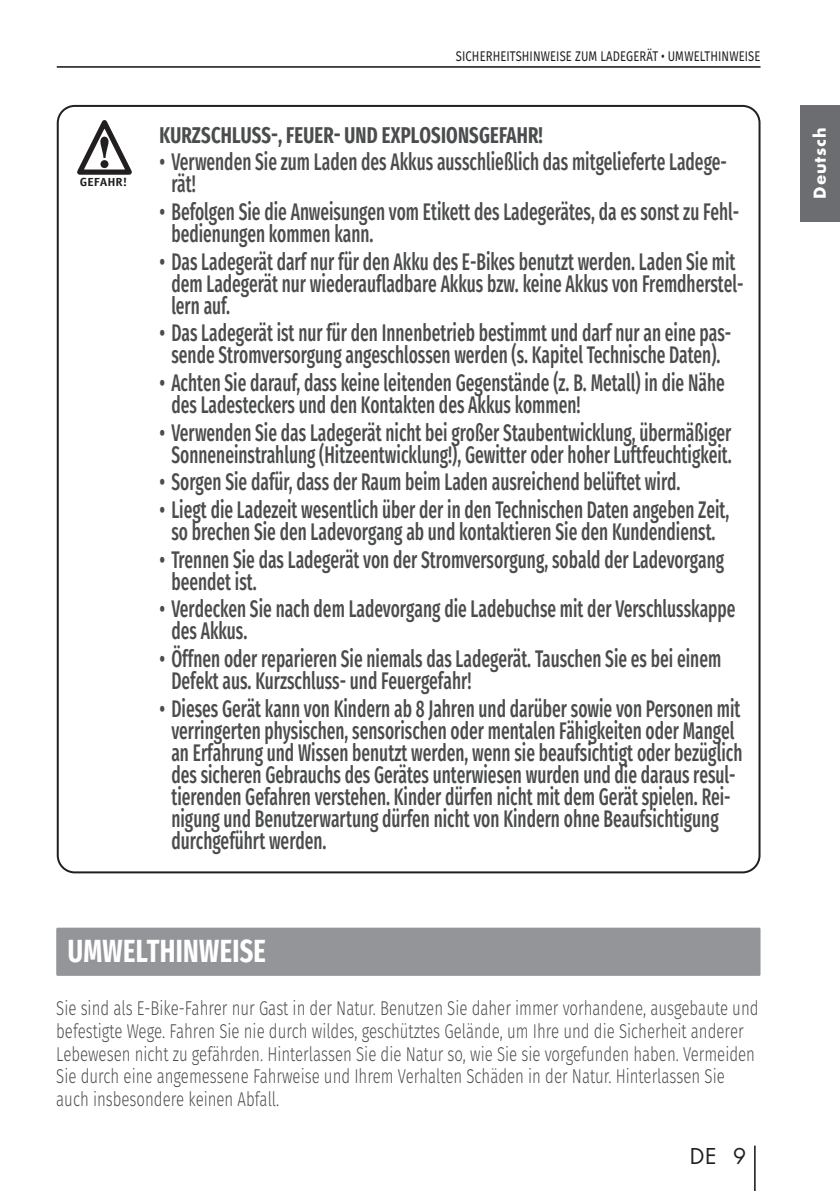
<style>
.page{position:relative;width:840px;height:1191px;background:#fff}
.page>*{position:absolute;margin:0;border:0;box-sizing:border-box;transform-origin:0 0}
.N_Überschrift__H1{font:700 32px "Fira Sans Condensed";letter-spacing:.01em;color:#fff;scale:.85 1}
.N_Warnhinweise_Text{font:500 24px/22px "Fira Sans Condensed";color:#4b4c4d;scale:.75 1}
.t1{font:24px "Futura TOT Boo";color:#231f20}
.N_Warnhinweise_Übers{font:700 22.8px "Fira Sans Condensed";letter-spacing:.01em;color:#4b4c4d;scale:.84 1}
.N_Text{font:300 20px/22.6px "Fira Sans";color:#4b4c4d;scale:.75 1}
.t2{font:700 18px "Futura TOT";letter-spacing:.05em;color:#fff}
.N_Kolumne_RE{font:14px "Fira Sans";letter-spacing:.01em;color:#231f20;scale:.8 1}
.t3{font:700 11.8px "Officina Sans Std";color:#231f20;scale:1.11 1}
</style>
<div class="page">
<hr style="left:57px;top:66px;width:703px;height:2px;background:#231f20">
<hr style="left:753px;top:1145px;width:2px;height:46px;background:#231f20">
<div style="left:799px;top:105px;width:40px;height:116px;background:#6c6d70"></div>
<svg style="left:77px;top:120px;width:55px;height:55px"></svg>
<div style="left:56px;top:927px;width:704px;height:48px;background:#939598"></div>
<p class="t3" style="left:80px;top:175px;width:44px">GEFAHR!</p>
<p class="N_Kolumne_RE" style="left:455px;top:46px;width:382px">SICHERHEITSHINWEISE ZUM LADEGERÄT • UMWELTHINWEISE</p>
<p class="N_Warnhinweise_Übers" style="left:159px;top:114px;width:457px">KURZSCHLUSS-, FEUER- UND EXPLOSIONSGEFAHR!</p>
<p class="N_Warnhinweise_Text" style="left:171px;top:148px;width:741px;text-indent:-12px">• Verwenden Sie zum Laden des Akkus ausschließlich das mitgelieferte Ladege&shy;rät!</p>
<p class="N_Warnhinweise_Text" style="left:171px;top:198px;width:758px;text-indent:-12px">• Befolgen Sie die Anweisungen vom Etikett des Ladegerätes, da es sonst zu Fehl&shy;bedienungen kommen kann.</p>
<p class="N_Warnhinweise_Text" style="left:171px;top:248px;width:763px;text-indent:-12px">• Das Ladegerät darf nur für den Akku des E-Bikes benutzt werden. Laden Sie mit dem Ladegerät nur wiederaufladbare Akkus bzw. keine Akkus von Fremdherstel&shy;lern auf.</p>
<p class="N_Warnhinweise_Text" style="left:159px;top:319px;width:763px;text-align:center">• Das Ladegerät ist nur für den Innenbetrieb bestimmt und darf nur an eine pas&shy;sende Stromversorgung angeschlossen werden (s. Kapitel Technische Daten).</p>
<p class="N_Warnhinweise_Text" style="left:171px;top:369px;width:739px;text-indent:-12px">• Achten Sie darauf, dass keine leitenden Gegenstände (z. B. Metall) in die Nähe des Ladesteckers und den Kontakten des Akkus kommen!</p>
<p class="N_Warnhinweise_Text" style="left:159px;top:419px;width:764px;text-align:center">• Verwenden Sie das Ladegerät nicht bei großer Staubentwicklung, übermäßiger<br>Sonneneinstrahlung (Hitzeentwicklung!), Gewitter oder hoher Luftfeuchtigkeit.</p>
<p class="N_Warnhinweise_Text" style="left:159px;top:468px;width:696px">• Sorgen Sie dafür, dass der Raum beim Laden ausreichend belüftet wird.</p>
<p class="N_Warnhinweise_Text" style="left:159px;top:496px;width:761px;text-align:center">• Liegt die Ladezeit wesentlich über der in den Technischen Daten angeben Zeit, so brechen Sie den Ladevorgang ab und kontaktieren Sie den Kundendienst.</p>
<p class="N_Warnhinweise_Text" style="left:171px;top:546px;width:738px;text-indent:-12px">• Trennen Sie das Ladegerät von der Stromversorgung, sobald der Ladevorgang beendet ist.</p>
<p class="N_Warnhinweise_Text" style="left:171px;top:595px;width:753px;text-indent:-12px">• Verdecken Sie nach dem Ladevorgang die Ladebuchse mit der Verschlusskappe des Akkus.</p>
<p class="N_Warnhinweise_Text" style="left:171px;top:645px;width:734px;text-indent:-12px">• Öffnen oder reparieren Sie niemals das Ladegerät. Tauschen Sie es bei einem<br>Defekt aus. Kurzschluss- und Feuergefahr!</p>
<p class="N_Warnhinweise_Text" style="left:171px;top:695px;width:762px;text-indent:-12px">• Dieses Gerät kann von Kindern ab 8 Jahren und darüber sowie von Personen mit verringerten physischen, sensorischen oder mentalen Fähigkeiten oder Mangel an Erfahrung und Wissen benutzt werden, wenn sie beaufsichtigt oder bezüglich des sicheren Gebrauchs des Gerätes unterwiesen wurden und die daraus resul&shy;tierenden Gefahren verstehen. Kinder dürfen nicht mit dem Gerät spielen. Rei&shy;nigung und Benutzerwartung dürfen nicht von Kindern ohne Beaufsichtigung durchgeführt werden.</p>
<p class="N_Überschrift__H1" style="left:68px;top:921px;width:234px">UMWELTHINWEISE</p>
<p class="N_Text" style="left:56px;top:996px;width:937px">Sie sind als E-Bike-Fahrer nur Gast in der Natur. Benutzen Sie daher immer vorhandene, ausgebaute und befestigte Wege. Fahren Sie nie durch wildes, geschütztes Gelände, um Ihre und die Sicherheit anderer Lebewesen nicht zu gefährden. Hinterlassen Sie die Natur so, wie Sie sie vorgefunden haben. Vermeiden Sie durch eine angemessene Fahrweise und Ihrem Verhalten Schäden in der Natur. Hinterlassen Sie auch insbesondere keinen Abfall.</p>
<p class="t1" style="left:689px;top:1141px;width:58px">DE 9</p>
<p class="t2" style="left:808px;top:199px;width:73px;rotate:-90deg">Deutsch</p>
</div>
